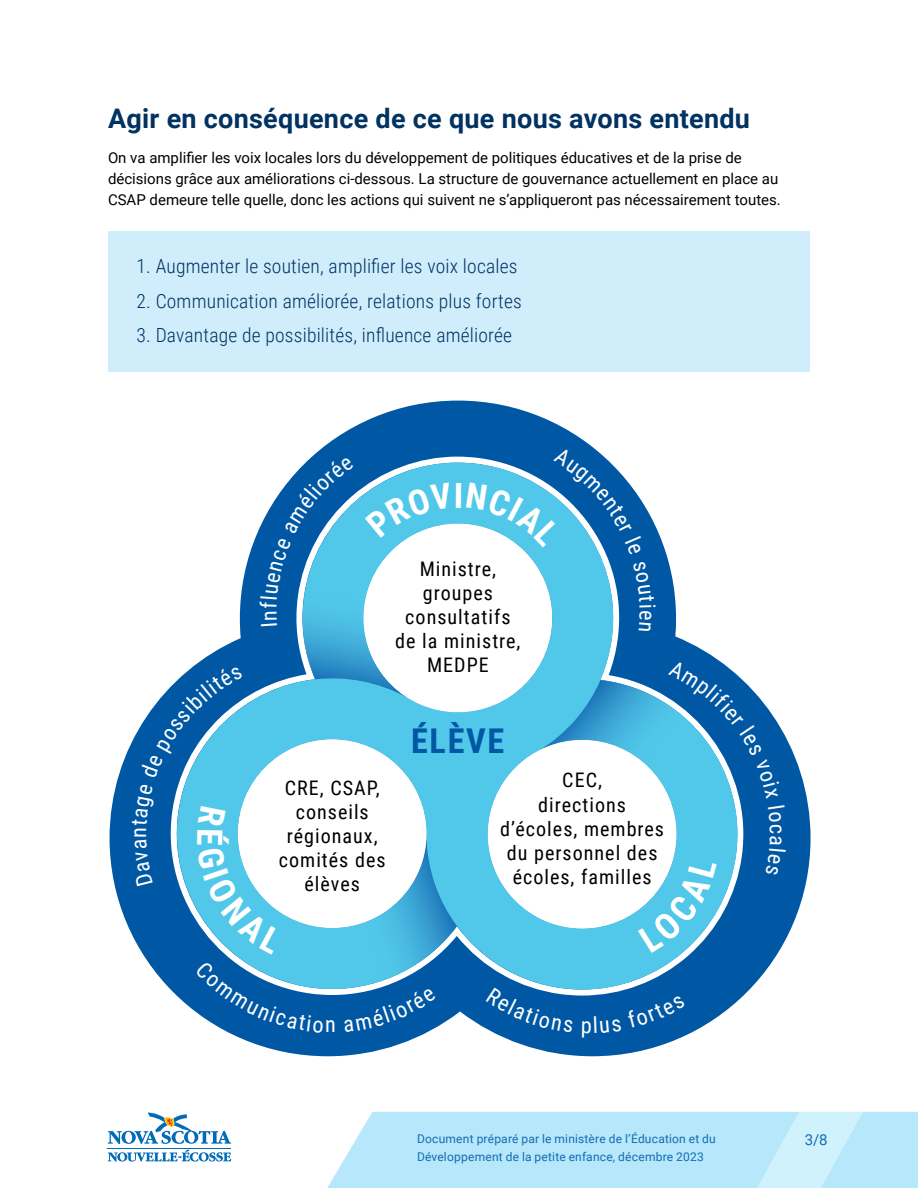
<style>
.page{position:relative;width:918px;height:1188px;background:#fff}
.page>*{position:absolute;margin:0;border:0;box-sizing:border-box;transform-origin:0 0}
.t1{font:700 34.95px "Roboto Condensed";color:#fff}
.t2{font:700 34.2px "Roboto Condensed";letter-spacing:.05em;color:#0058a4}
.t3{font:700 27px "Roboto";letter-spacing:.01em;color:#003262}
.t4{font:22.2px "Roboto Condensed";color:#fff}
.t5{font:20.1px/24.2px "Roboto Condensed";letter-spacing:.05em;color:#000;text-align:center}
.t6{font:300 19.5px "Roboto Condensed";letter-spacing:.01em;color:#003262}
.t7{font:15px/21px "Roboto";color:#000}
.t8{font:15px "Roboto";color:#136cb4}
.t9{font:12px "Roboto";letter-spacing:.015em;color:#136cb4}
</style>
<div class="page">
<svg style="left:231px;top:1112px;width:687px;height:76px;fill:#b6e7fa"></svg>
<svg style="left:680px;top:1111px;width:199px;height:77px;background:#bfeafa"></svg>
<hr style="left:108px;top:1148px;width:123px;height:1px;background:#006bb7">
<svg style="left:108px;top:1112px;width:123px;height:32px"></svg>
<svg style="left:108px;top:1150px;width:123px;height:12px"></svg>
<div style="left:108px;top:232px;width:702px;height:140px;background:#d0edfc"></div>
<svg style="left:110px;top:401px;width:701px;height:655px"></svg>
<svg style="left:160px;top:457px;width:594px;height:539px"></svg>
<svg style="left:293px;top:453px;width:330px;height:207px;background:#54bce0"></svg>
<svg style="left:167px;top:668px;width:250px;height:331px;background:#4bb5dc"></svg>
<svg style="left:417px;top:670px;width:331px;height:330px;background:#48b2db"></svg>
<svg style="left:364px;top:836px;width:93px;height:144px;background:#45acd7"></svg>
<div style="left:238px;top:739px;width:189px;height:189px;background:#fff;border-radius:50%"></div>
<div style="left:488px;top:740px;width:189px;height:189px;background:#fff;border-radius:50%"></div>
<div style="left:364px;top:524px;width:188px;height:188px;background:#fff;border-radius:50%"></div>
<svg style="left:638px;top:858px;width:79px;height:95px"></svg>
<svg style="left:197px;top:806px;width:86px;height:148px"></svg>
<svg style="left:260px;top:457px;width:193px;height:242px"></svg>
<svg style="left:537px;top:660px;width:242px;height:139px"></svg>
<svg style="left:766px;top:805px;width:20px;height:70px"></svg>
<div style="left:486px;top:988px;width:87px;height:45px;background:#0058a4"></div>
<svg style="left:582px;top:1016px;width:39px;height:22px"></svg>
<div style="left:627px;top:995px;width:58px;height:33px;background:#0058a4"></div>
<svg style="left:195px;top:961px;width:128px;height:71px;background:#2479b7"></svg>
<div style="left:344px;top:988px;width:92px;height:44px;background:#0058a4"></div>
<svg style="left:466px;top:447px;width:175px;height:108px"></svg>
<div style="left:633px;top:561px;width:23px;height:70px;background:#0058a4"></div>
<div style="left:132px;top:784px;width:22px;height:102px;background:#0058a4"></div>
<svg style="left:140px;top:666px;width:103px;height:112px"></svg>
<h3 class="t3" style="left:108px;top:100px;width:644px">Agir en conséquence de ce que nous avons entendu</h3>
<p class="t7" style="left:108px;top:146px;width:674px">On va amplifier les voix locales lors du développement de politiques éducatives et de la prise de décisions grâce aux améliorations ci-dessous. La structure de gouvernance actuellement en place au<br>CSAP demeure telle quelle, donc les actions qui suivent ne s’appliqueront pas nécessairement toutes.</p>
<h3 class="t6" style="left:137px;top:253px;width:382px">1. Augmenter le soutien, amplifier les voix locales</h3>
<h3 class="t6" style="left:137px;top:287px;width:387px">2. Communication améliorée, relations plus fortes</h3>
<h3 class="t6" style="left:137px;top:322px;width:377px">3. Davantage de possibilités, influence améliorée</h3>
<h1 class="t1" style="left:454px;top:471px;width:11px">I</h1>
<h3 class="t5" style="left:395px;top:556px;width:127px">Ministre, groupes consultatifs de la ministre,<br>MEDPE</h3>
<h3 class="t5" style="left:279px;top:775px;width:108px">CRE, CSAP, conseils régionaux, comités des élèves</h3>
<h2 class="t2" style="left:411px;top:717px;width:95px">ÉLÈVE</h2>
<h3 class="t5" style="left:500px;top:768px;width:165px">CEC,<br>directions d’écoles, membres du personnel des écoles, familles</h3>
<h3 class="t4" style="left:325px;top:1009px;width:12px">n</h3>
<p class="t9" style="left:417px;top:1130px;width:300px">Document préparé par le ministère de l’Éducation et du</p>
<p class="t8" style="left:805px;top:1129px;width:24px">3/8</p>
<p class="t9" style="left:417px;top:1148px;width:288px">Développement de la petite enfance, décembre 2023</p>
</div>
